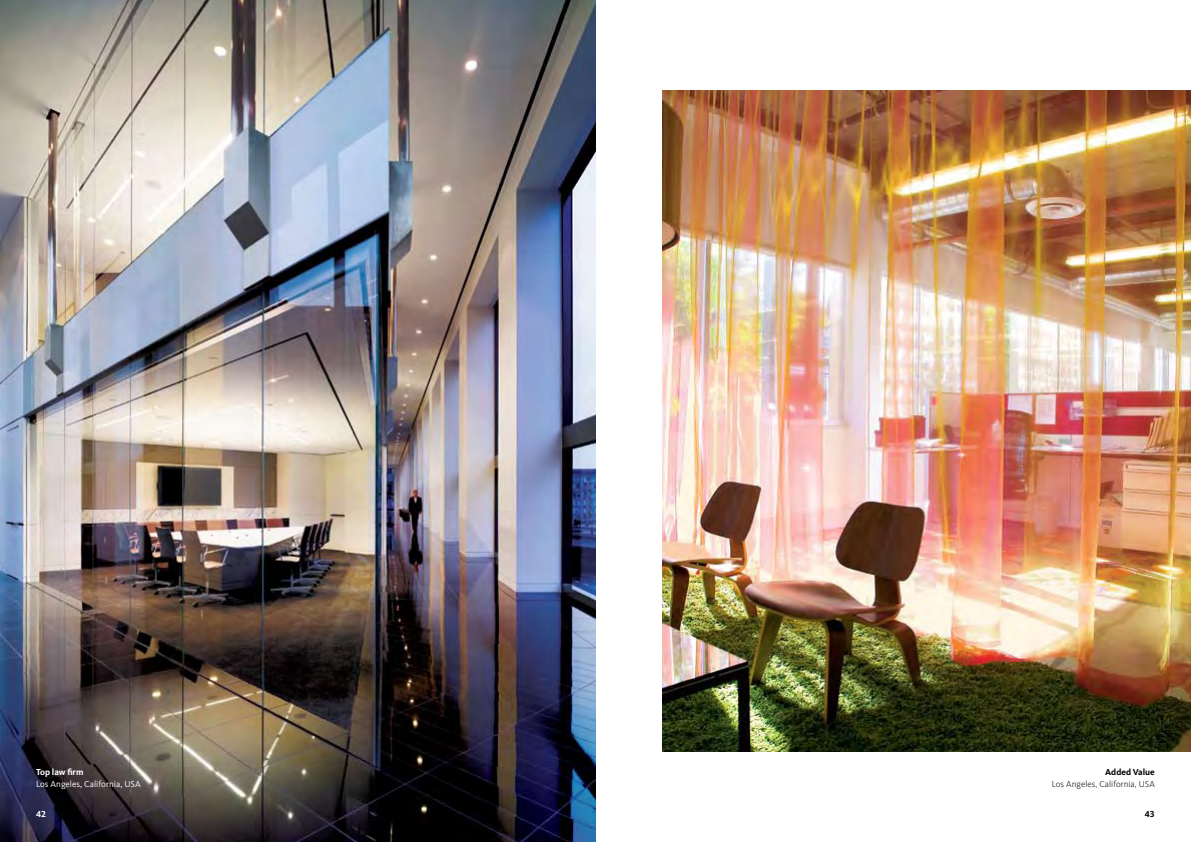
<style>
.page{position:relative;width:1191px;height:842px;background:#fff}
.page>*{position:absolute;margin:0;border:0;box-sizing:border-box;transform-origin:0 0}
.t1{font:9px "Kievit OT";color:#fff}
.t2{font:300 9px "Kievit OT";letter-spacing:.005em;color:#000}
.t3{font:700 9px "Kievit OT";color:#fff}
.t4{font:700 9px "Kievit OT";color:#000}
</style>
<div class="page">
<img style="left:663px;top:91px;width:528px;height:660px">
<img style="left:0;top:0;width:595px;height:842px">
<p class="t3" style="left:36px;top:767px;width:49px">Top law firm</p>
<p class="t1" style="left:36px;top:779px;width:106px">Los Angeles, California, USA</p>
<p class="t4" style="left:1105px;top:767px;width:51px">Added Value</p>
<p class="t2" style="left:1051px;top:779px;width:105px">Los Angeles, California, USA</p>
<p class="t3" style="left:36px;top:809px;width:12px">42</p>
<p class="t4" style="left:1145px;top:809px;width:12px">43</p>
</div>
